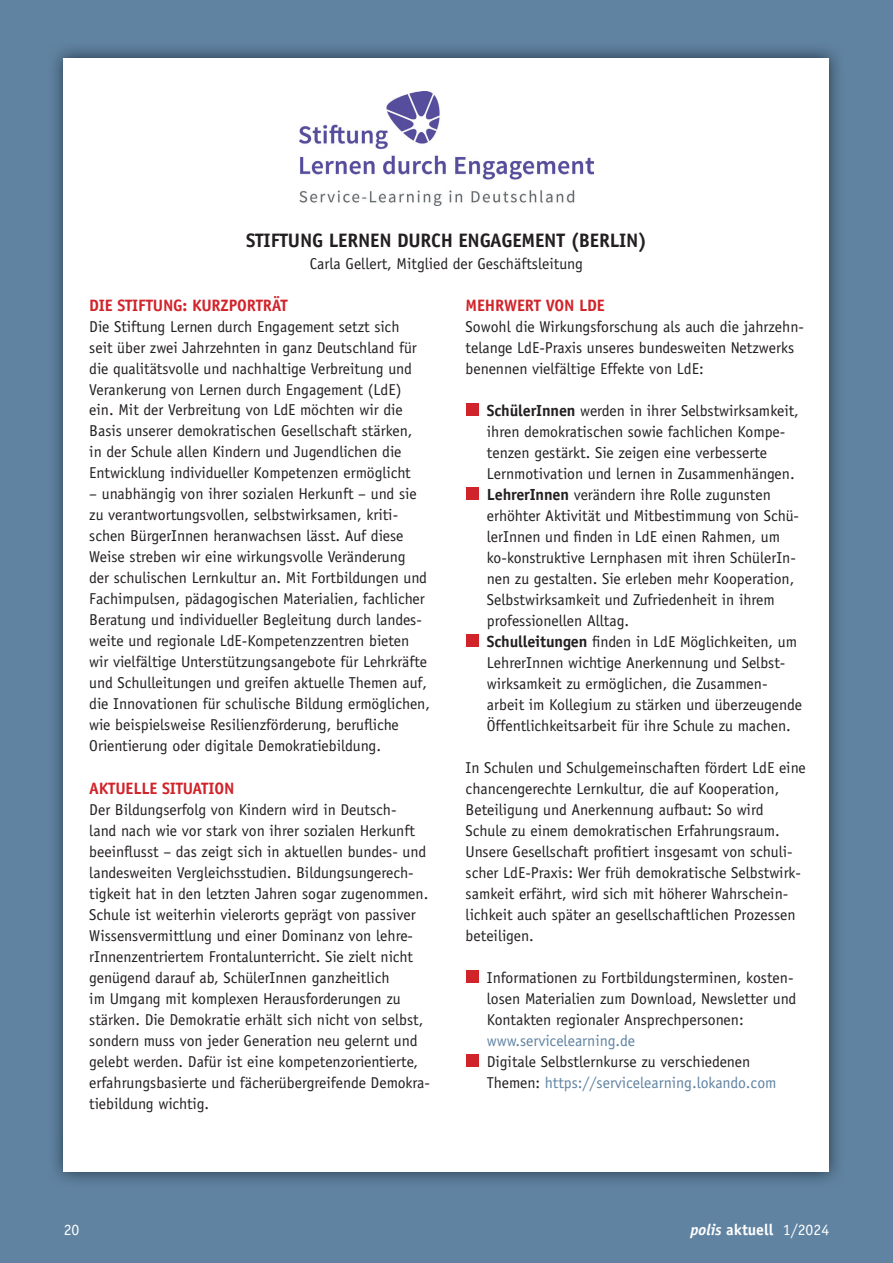
<style>
.page{position:relative;width:893px;height:1263px;background:#6083a2}
.page>*{position:absolute;margin:0;border:0;box-sizing:border-box;transform-origin:0 0}
.t1{font:700 19.5px "Officina Sans Std";letter-spacing:-.01em;color:#231f20}
.t2{font:700 16.5px "Officina Sans Std";letter-spacing:-.01em;color:#d1232a}
.t3{font:15.75px/21px "Officina Sans Std";color:#231f20}
.t4{font:15.75px "Officina Sans Std";color:#6083a2}
.t5{font:700 15.75px "Officina Sans Std";color:#fff}
.t6{font:15.75px "Officina Sans Std";color:#fff}
.s1{font-weight:700;font-size:16.2px}
.s2{color:#6083a2}
.s3{font-style:italic}
.s4{font-weight:400}
</style>
<div class="page">
<img style="left:54px;top:48px;width:784px;height:1134px">
<div style="left:64px;top:58px;width:765px;height:1113px;background:#fff"></div>
<div style="left:466px;top:403px;width:12px;height:12px;background:#d1232a"></div>
<div style="left:466px;top:487px;width:12px;height:12px;background:#d1232a"></div>
<div style="left:466px;top:634px;width:12px;height:12px;background:#d1232a"></div>
<div style="left:466px;top:970px;width:12px;height:12px;background:#d1232a"></div>
<div style="left:466px;top:1054px;width:12px;height:12px;background:#d1232a"></div>
<img style="left:300px;top:92px;width:293px;height:114px">
<p class="t1" style="left:246px;top:229px;width:402px">STIFTUNG LERNEN DURCH ENGAGEMENT (BERLIN)</p>
<p class="t3" style="left:310px;top:253px;width:275px">Carla Gellert, Mitglied der Geschäftsleitung</p>
<p class="t2" style="left:89px;top:295px;width:200px">DIE STIFTUNG: KURZPORTRÄT</p>
<p class="t3" style="left:89px;top:316px;width:329px">Die Stiftung Lernen durch Engagement setzt sich seit über zwei Jahrzehnten in ganz Deutschland für die qualitätsvolle und nachhaltige Verbreitung und Verankerung von Lernen durch Engagement (LdE) ein. Mit der Verbreitung von LdE möchten wir die Basis unserer demokratischen Gesellschaft stärken, in der Schule allen Kindern und Jugendlichen die Entwicklung individueller Kompetenzen ermöglicht</p>
<p class="t3" style="left:89px;top:484px;width:342px">– unabhängig von ihrer sozialen Herkunft – und sie zu verantwortungsvollen, selbstwirksamen, kriti&shy;schen BürgerInnen heranwachsen lässt. Auf diese Weise streben wir eine wirkungsvolle Veränderung<br>der schulischen Lernkultur an. Mit Fortbildungen und Fachimpulsen, pädagogischen Materialien, fachlicher Beratung und individueller Begleitung durch landes&shy;weite und regionale LdE-Kompetenzzentren bieten wir vielfältige Unterstützungsangebote für Lehrkräfte und Schulleitungen und greifen aktuelle Themen auf, die Innovationen für schulische Bildung ermöglichen, wie beispielsweise Resilienzförderung, berufliche Orientierung oder digitale Demokratiebildung.</p>
<p class="t2" style="left:89px;top:778px;width:147px">AKTUELLE SITUATION</p>
<p class="t3" style="left:89px;top:799px;width:342px">Der Bildungserfolg von Kindern wird in Deutsch-<br>land nach wie vor stark von ihrer sozialen Herkunft beeinflusst – das zeigt sich in aktuellen bundes- und landesweiten Vergleichsstudien. Bildungsungerech&shy;tigkeit hat in den letzten Jahren sogar zugenommen.<br>Schule ist weiterhin vielerorts geprägt von passiver Wissensvermittlung und einer Dominanz von lehre&shy;rInnenzentriertem Frontalunterricht. Sie zielt nicht genügend darauf ab, SchülerInnen ganzheitlich<br>im Umgang mit komplexen Herausforderungen zu stärken. Die Demokratie erhält sich nicht von selbst, sondern muss von jeder Generation neu gelernt und gelebt werden. Dafür ist eine kompetenzorientierte, erfahrungsbasierte und fächerübergreifende Demokra&shy;tiebildung wichtig.</p>
<p class="t2" style="left:466px;top:295px;width:141px">MEHRWERT VON LDE</p>
<p class="t3" style="left:466px;top:316px;width:340px">Sowohl die Wirkungsforschung als auch die jahrzehn&shy;telange LdE-Praxis unseres bundesweiten Netzwerks benennen vielfältige Effekte von LdE:</p>
<p class="t3" style="left:487px;top:400px;width:317px"><span class="s1">SchülerInnen</span> werden in ihrer Selbstwirksamkeit, ihren demokratischen sowie fachlichen Kompe&shy;tenzen gestärkt. Sie zeigen eine verbesserte Lernmotivation und lernen in Zusammenhängen.<br><span class="s1">LehrerInnen</span> verändern ihre Rolle zugunsten erhöhter Aktivität und Mitbestimmung von Schü&shy;lerInnen und finden in LdE einen Rahmen, um ko-konstruktive Lernphasen mit ihren SchülerIn&shy;nen zu gestalten. Sie erleben mehr Kooperation, Selbstwirksamkeit und Zufriedenheit in ihrem professionellen Alltag.<br><span class="s1">Schulleitungen</span> finden in LdE Möglichkeiten, um LehrerInnen wichtige Anerkennung und Selbst&shy;wirksamkeit zu ermöglichen, die Zusammen&shy;arbeit im Kollegium zu stärken und überzeugende Öffentlichkeitsarbeit für ihre Schule zu machen.</p>
<p class="t3" style="left:466px;top:757px;width:342px">In Schulen und Schulgemeinschaften fördert LdE eine chancengerechte Lernkultur, die auf Kooperation, Beteiligung und Anerkennung aufbaut: So wird Schule zu einem demokratischen Erfahrungsraum.<br>Unsere Gesellschaft profitiert insgesamt von schuli&shy;scher LdE-Praxis: Wer früh demokratische Selbstwirk&shy;samkeit erfährt, wird sich mit höherer Wahrschein&shy;lichkeit auch später an gesellschaftlichen Prozessen beteiligen.</p>
<p class="t3" style="left:487px;top:967px;width:311px">Informationen zu Fortbildungsterminen, kosten&shy;losen Materialien zum Download, Newsletter und<br>Kontakten regionaler Ansprech personen:</p>
<p class="t4" style="left:487px;top:1031px;width:150px">www.servicelearning.de</p>
<p class="t3" style="left:487px;top:1051px;width:291px">Digitale Selbstlernkurse zu verschiedenen<br>Themen: <span class="s2">https://servicelearning.lokando.com</span></p>
<p class="t6" style="left:64px;top:1220px;width:17px">20</p>
<p class="t5" style="left:690px;top:1219px;width:140px"><span class="s3">polis</span> aktuell <span class="s4">1/2024</span></p>
</div>
